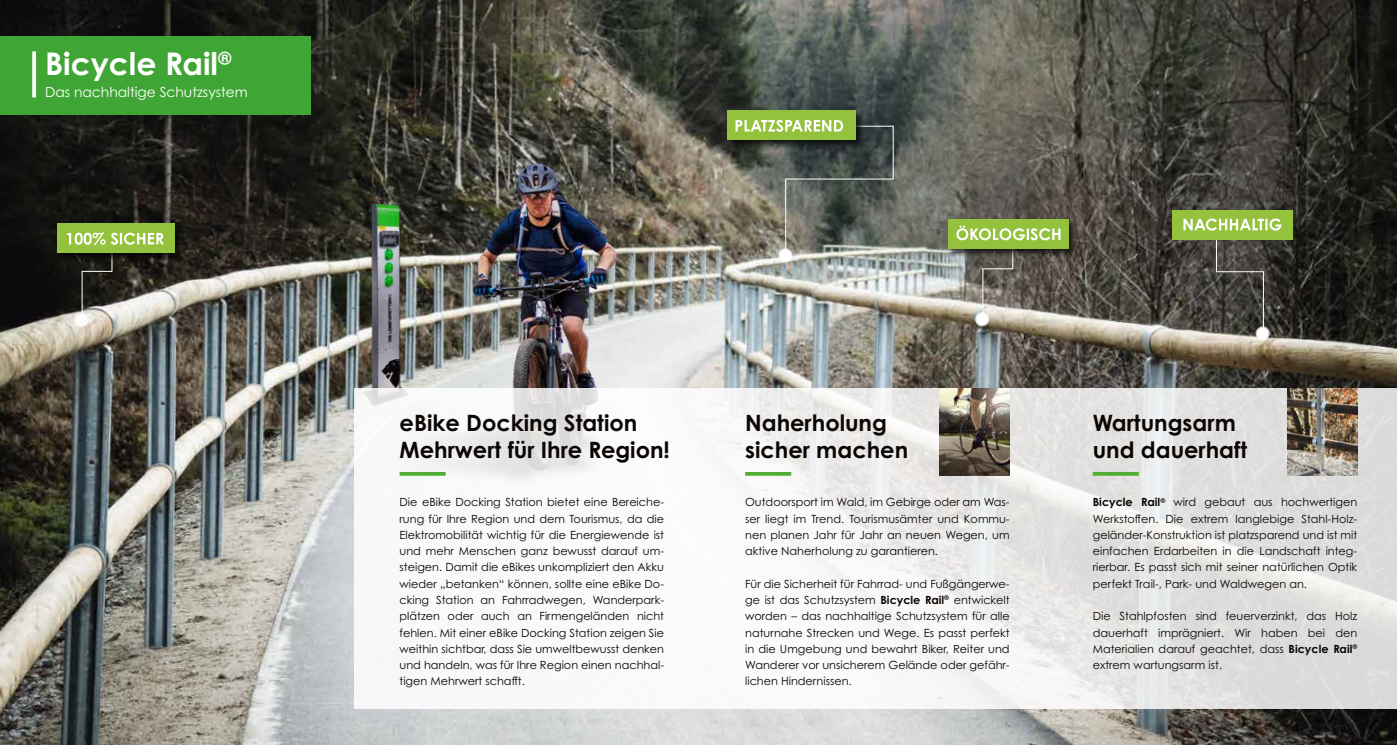
<style>
.page{position:relative;width:1397px;height:745px;background:#fff}
.page>*{position:absolute;margin:0;border:0;box-sizing:border-box;transform-origin:0 0}
.t1{font:700 31.25px "Century Gothic Pro";color:#fff}
.t2{font:700 22.5px/27px "Century Gothic Pro";color:#0b0503}
.t3{font:13.88px "Century Gothic Pro";color:#fff}
.t4{font:11.25px/16.2px "Century Gothic Pro";color:#0b0503;text-align:justify}
.s1{font-weight:700}
</style>
<div class="page">
<img style="left:0;top:0;width:1396px;height:744px">
<img style="left:272px;top:84px;width:649px;height:558px">
<svg style="left:354px;top:388px;width:1042px;height:320px;fill:#f5f5f5"></svg>
<div style="left:0;top:36px;width:310px;height:78px;background:#3fa535"></div>
<svg style="left:32px;top:51px;width:4px;height:46px"></svg>
<svg style="left:745px;top:471px;width:46px;height:4px"></svg>
<img style="left:939px;top:388px;width:70px;height:87px">
<svg style="left:74px;top:313px;width:15px;height:14px"></svg>
<div style="left:76px;top:314px;width:11px;height:11px;background:#fff;border-radius:50%"></div>
<div style="left:56px;top:222px;width:128px;height:40px;background:#000;opacity:.75"></div>
<div style="left:58px;top:223px;width:117px;height:30px;background:#94c23d"></div>
<svg style="left:67px;top:232px;width:97px;height:89px"></svg>
<svg style="left:1255px;top:326px;width:14px;height:14px"></svg>
<div style="left:1256px;top:327px;width:11px;height:12px;background:#fff;border-radius:50%"></div>
<svg style="left:778px;top:248px;width:14px;height:14px"></svg>
<div style="left:779px;top:249px;width:11px;height:12px;background:#fff;border-radius:50%"></div>
<div style="left:725px;top:109px;width:140px;height:40px;background:#000;opacity:.75"></div>
<div style="left:727px;top:110px;width:128px;height:30px;background:#94c23d"></div>
<svg style="left:735px;top:120px;width:158px;height:132px;background:#666e5c"></svg>
<svg style="left:399px;top:471px;width:46px;height:4px"></svg>
<svg style="left:1092px;top:471px;width:46px;height:4px"></svg>
<img style="left:1286px;top:388px;width:70px;height:87px">
<svg style="left:975px;top:312px;width:14px;height:14px"></svg>
<div style="left:976px;top:313px;width:11px;height:12px;background:#fff;border-radius:50%"></div>
<div style="left:946px;top:218px;width:131px;height:40px;background:#000;opacity:.75"></div>
<div style="left:947px;top:219px;width:120px;height:29px;background:#94c23d"></div>
<svg style="left:956px;top:225px;width:104px;height:94px"></svg>
<div style="left:1172px;top:210px;width:120px;height:29px;background:#94c23d"></div>
<svg style="left:1183px;top:218px;width:98px;height:117px;background:#5e624c"></svg>
<h1 class="t1" style="left:45px;top:44px;width:188px">Bicycle Rail<sup>®</sup></h1>
<p class="t3" style="left:45px;top:84px;width:204px">Das nachhaltige Schutzsystem</p>
<h2 class="t2" style="left:399px;top:408px;width:272px">eBike Docking Station<br>Mehrwert für Ihre Region!</h2>
<p class="t4" style="left:399px;top:493px;width:266px">Die eBike Docking Station bietet eine Bereiche&shy;rung für Ihre Region und dem Tourismus, da die Elektromobilität wichtig für die Energiewende ist und mehr Menschen ganz bewusst darauf um&shy;steigen. Damit die eBikes unkompliziert den Akku wieder „betanken“ können, sollte eine eBike Do&shy;cking Station an Fahrradwegen, Wanderpark&shy;plätzen oder auch an Firmengeländen nicht fehlen. Mit einer eBike Docking Station zeigen Sie weithin sichtbar, dass Sie umweltbewusst denken und handeln, was für Ihre Region einen nachhal&shy;tigen Mehrwert schafft.</p>
<h2 class="t2" style="left:745px;top:408px;width:164px">Naherholung sicher machen</h2>
<p class="t4" style="left:745px;top:493px;width:266px">Outdoorsport im Wald, im Gebirge oder am Was&shy;ser liegt im Trend. Tourismusämter und Kommu&shy;nen planen Jahr für Jahr an neuen Wegen, um aktive Naherholung zu garantieren.</p>
<p class="t4" style="left:745px;top:575px;width:266px">Für die Sicherheit für Fahrrad- und Fußgängerwe&shy;ge ist das Schutzsystem <span class="s1">Bicycle Rail</span><sup>®</sup> entwickelt worden – das nachhaltige Schutzsystem für alle naturnahe Strecken und Wege. Es passt perfekt in die Umgebung und bewahrt Biker, Reiter und Wanderer vor unsicherem Gelände oder gefähr&shy;lichen Hindernissen.</p>
<h2 class="t2" style="left:1092px;top:408px;width:156px">Wartungsarm und dauerhaft</h2>
<p class="t4" style="left:1092px;top:493px;width:266px"><span class="s1">Bicycle Rail</span><sup>®</sup> wird gebaut aus hochwertigen Werkstoffen. Die extrem langlebige Stahl-Holz&shy;geländer-Konstruktion ist platzsparend und ist mit einfachen Erdarbeiten in die Landschaft integ&shy;rierbar. Es passt sich mit seiner natürlichen Optik perfekt Trail-, Park- und Waldwegen an.</p>
<p class="t4" style="left:1092px;top:607px;width:266px">Die Stahlpfosten sind feuerverzinkt, das Holz dauerhaft imprägniert. Wir haben bei den Materialien darauf geachtet, dass <span class="s1">Bicycle Rail</span><sup>® </sup>extrem wartungsarm ist.</p>
</div>
